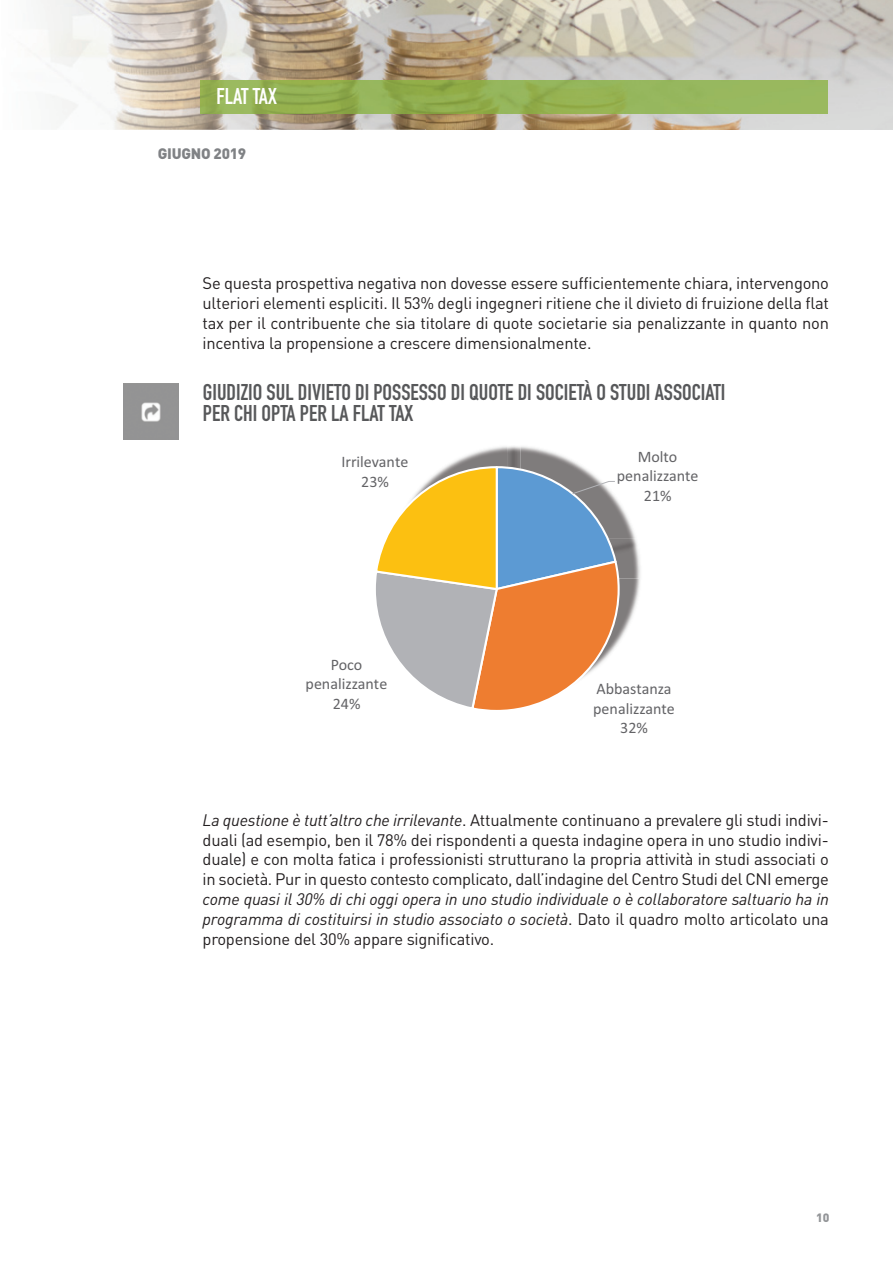
<style>
.page{position:relative;width:893px;height:1263px;background:#fff}
.page>*{position:absolute;margin:0;border:0;box-sizing:border-box;transform-origin:0 0}
.t1{font:700 22.5px/21px "DIN Condensed";color:#57585a}
.t2{font:700 22.5px "DIN Condensed";color:#fff}
.t3{font:16.5px/19.8px "DIN";letter-spacing:-.025em;color:#231f20;text-align:justify}
.t4{font:italic 16.5px/20px "DIN";letter-spacing:-.015em;color:#231f20;text-align:justify}
.t5{font:16.05px/19.5px "Calibri";color:#636366;text-align:center}
.t6{font:900 15px "DIN";letter-spacing:-.015em;color:#808285}
.t7{font:900 12px "DIN";color:#939598}
.s1{font-style:italic}
.s2{font-style:normal}
</style>
<div class="page">
<img style="left:426px;top:0;width:467px;height:130px">
<img style="left:40px;top:0;width:386px;height:130px">
<img style="left:201px;top:80px;width:627px;height:33px">
<img style="left:123px;top:384px;width:55px;height:55px">
<img style="left:520px;top:446px;width:116px;height:92px">
<img style="left:631px;top:557px;width:9px;height:62px">
<img style="left:631px;top:538px;width:8px;height:41px">
<img style="left:447px;top:446px;width:60px;height:20px">
<img style="left:507px;top:446px;width:13px;height:20px">
<svg style="left:376px;top:466px;width:255px;height:244px"></svg>
<h1 class="t2" style="left:216px;top:88px;width:62px">FLAT TAX</h1>
<p class="t6" style="left:158px;top:148px;width:90px">GIUGNO 2019</p>
<p class="t3" style="left:203px;top:275px;width:628px">Se questa prospettiva negativa non dovesse essere sufficientemente chiara, intervengono ulteriori elementi espliciti. Il 53% degli ingegneri ritiene che il divieto di fruizione della flat tax per il contribuente che sia titolare di quote societarie sia penalizzante in quanto non incentiva la propensione a crescere dimensionalmente.</p>
<h1 class="t1" style="left:203px;top:384px;width:524px">GIUDIZIO SUL DIVIETO DI POSSESSO DI QUOTE DI SOCIETÀ O STUDI ASSOCIATI<br>PER CHI OPTA PER LA FLAT TAX</h1>
<p class="t5" style="left:617px;top:448px;width:83px">Molto penalizzante<br>21%</p>
<p class="t5" style="left:341px;top:454px;width:68px">Irrilevante<br>23%</p>
<p class="t5" style="left:306px;top:656px;width:83px">Poco penalizzante<br>24%</p>
<p class="t5" style="left:593px;top:680px;width:83px">Abbastanza penalizzante<br>32%</p>
<p class="t3" style="left:203px;top:812px;width:628px"><span class="s1">La questione è tutt’altro che irrilevante</span>. Attualmente continuano a prevalere gli studi indivi&shy;duali (ad esempio, ben il 78% dei rispondenti a questa indagine opera in uno studio indivi&shy;duale) e con molta fatica i professionisti strutturano la propria attività in studi associati o in società. Pur in questo contesto complicato, dall’indagine del Centro Studi del CNI emerge</p>
<p class="t4" style="left:203px;top:891px;width:628px">come quasi il 30% di chi oggi opera in uno studio individuale o è collaboratore saltuario ha in programma di costituirsi in studio associato o società<span class="s2">. Dato il quadro molto articolato una propensione del 30% appare significativo.</span></p>
<p class="t7" style="left:816px;top:1213px;width:15px">10</p>
</div>
